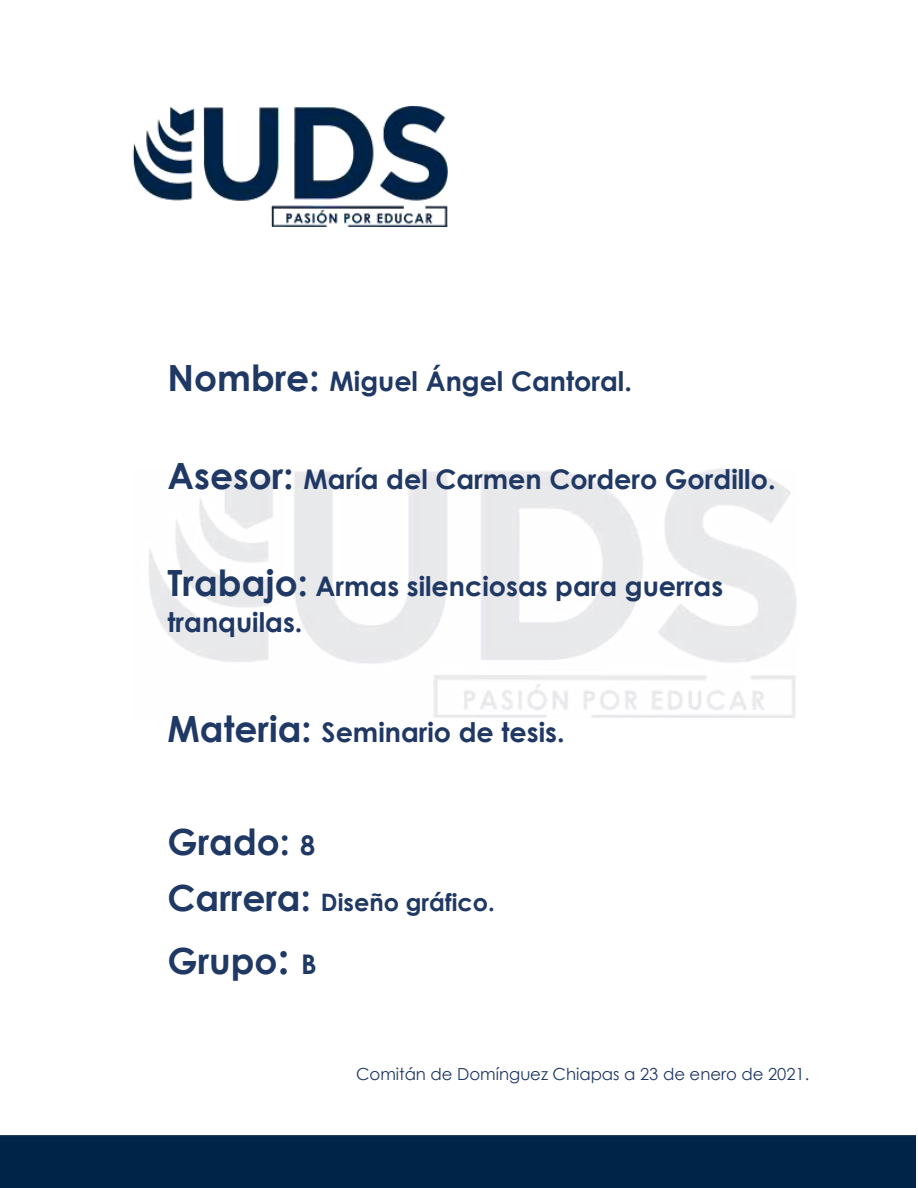
<style>
.page{position:relative;width:918px;height:1188px;background:#fff}
.page>*{position:absolute;margin:0;border:0;box-sizing:border-box;transform-origin:0 0}
.t1{font:700 36.15px "Century Gothic";color:#1f3864}
.t2{font:700 27.15px/35.5px "Century Gothic";color:#1f3864}
.t3{font:700 24px "Century Gothic";color:#1f3864}
.t4{font:16.65px "Century Gothic";color:#1f3864}
.s1{font-size:36.15px}
.s2{font-size:27.15px}
.s3{font-size:42.15px}
</style>
<div class="page">
<img style="left:149px;top:468px;width:647px;height:249px">
<div style="left:0;top:1135px;width:915px;height:53px;background:#002348"></div>
<img style="left:132px;top:107px;width:316px;height:120px">
<p class="t2" style="left:168px;top:362px;width:466px"><span class="s1">Nombre:</span> Miguel Ángel Cantoral.</p>
<p class="t2" style="left:168px;top:460px;width:610px"><span class="s1">Asesor:</span> María del Carmen Cordero Gordillo.</p>
<p class="t2" style="left:168px;top:567px;width:557px"><span class="s1">Trabajo:</span> Armas silenciosas para guerras tranquilas.</p>
<p class="t2" style="left:168px;top:713px;width:399px"><span class="s1">Materia:</span> Seminario de tesis.</p>
<h1 class="t1" style="left:168px;top:814px;width:149px">Grado: <span class="s2">8</span></h1>
<p class="t3" style="left:168px;top:884px;width:329px"><span class="s1">Carrera:</span> Diseño gráfico.</p>
<h1 class="t1" style="left:168px;top:933px;width:151px">Grupo<span class="s3">:</span> <span class="s2">B</span></h1>
<p class="t4" style="left:356px;top:1062px;width:455px">Comitán de Domínguez Chiapas a 23 de enero de 2021.</p>
</div>
